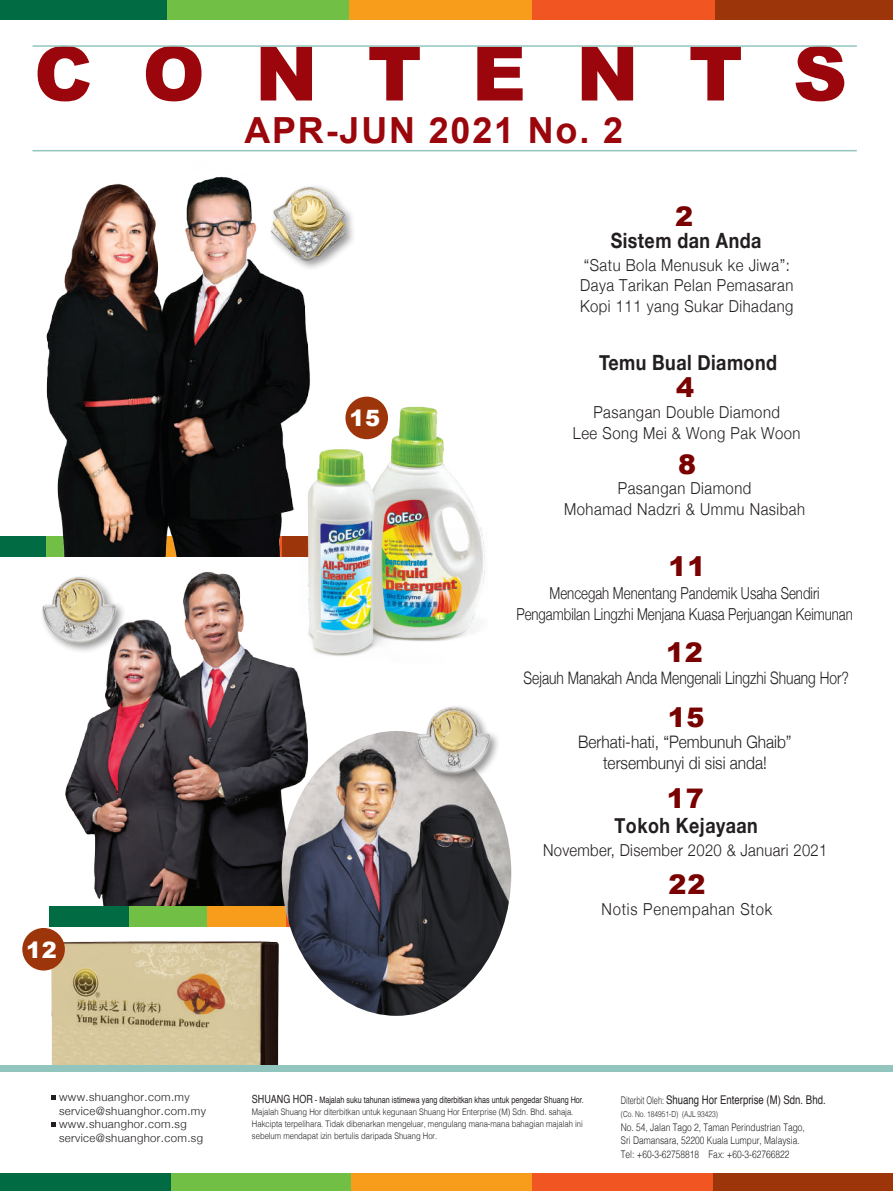
<style>
.page{position:relative;width:893px;height:1191px;background:#fff}
.page>*{position:absolute;margin:0;border:0;box-sizing:border-box;transform-origin:0 0}
.t1{font:900 75px "Arial";letter-spacing:.67em;color:#9a060b}
.t2{font:700 36px "Arial";letter-spacing:.05em;color:#9a060b}
.t3{font:900 27px "Arial";letter-spacing:.03em;color:#790100}
.t4{font:900 22.5px "Arial";color:#fff}
.t5{font:700 21px "Helvetica Neue";letter-spacing:.025em;color:#231f20;scale:.85 1}
.t6{font:300 17.25px/21px "Helvetica Neue";color:#231f20;text-align:center;scale:.9 1}
.t7{font:300 17.25px "Helvetica Neue";color:#231f20;scale:.8 1}
.t8{font:300 16.5px/21px "Helvetica Neue";letter-spacing:.035em;color:#231f20;text-align:center;scale:.9 1}
.t9{font:300 16.5px/21.9px "Helvetica Neue";color:#231f20;text-align:center;scale:.8 1}
.t10{font:12px "Helvetica";color:#231f20;scale:.8 1}
.t11{font:300 11.4px/13.5px "Helvetica Neue";letter-spacing:.035em;color:#231f20}
.t12{font:300 10.5px/13.5px "Helvetica";color:#231f20;scale:.8 1}
.t13{font:300 9px/12px "Helvetica";color:#231f20;scale:.85 1}
.t14{font:300 8.25px "Helvetica";color:#231f20;scale:.8 1}
.s1{font-weight:400;font-size:11.25px}
.s2{font-weight:400}
.s3{font-weight:300;font-size:10.5px}
</style>
<div class="page">
<img style="left:65px;top:571px;width:242px;height:335px">
<img style="left:37px;top:929px;width:242px;height:136px">
<div style="left:0;top:536px;width:46px;height:21px;background:#016c44"></div>
<div style="left:50px;top:906px;width:79px;height:20px;background:#016c44"></div>
<div style="left:129px;top:906px;width:79px;height:20px;background:#71bf44"></div>
<div style="left:208px;top:906px;width:79px;height:20px;background:#f89c1c"></div>
<div style="left:0;top:1065px;width:893px;height:6px;background:#92c5be"></div>
<hr style="left:33px;top:45px;width:824px;height:2px;background:#92c5be">
<hr style="left:33px;top:150px;width:824px;height:1px;background:#92c5be">
<img style="left:46px;top:176px;width:264px;height:381px">
<img style="left:282px;top:731px;width:229px;height:284px">
<div style="left:268px;top:183px;width:89px;height:89px;background:#231f20;opacity:.5"></div>
<img style="left:269px;top:184px;width:80px;height:78px">
<div style="left:40px;top:574px;width:86px;height:80px;background:#231f20;opacity:.5"></div>
<img style="left:40px;top:572px;width:81px;height:78px">
<div style="left:413px;top:703px;width:88px;height:81px;background:#231f20;opacity:.5"></div>
<img style="left:413px;top:703px;width:82px;height:74px">
<img style="left:301px;top:399px;width:184px;height:264px">
<div style="left:0;top:0;width:168px;height:19px;background:#016c44"></div>
<div style="left:167px;top:0;width:184px;height:19px;background:#71bf44"></div>
<div style="left:349px;top:0;width:184px;height:19px;background:#f89c1c"></div>
<div style="left:532px;top:0;width:184px;height:19px;background:#f15622"></div>
<div style="left:716px;top:0;width:177px;height:19px;background:#9d350a"></div>
<div style="left:0;top:1174px;width:171px;height:17px;background:#016c44"></div>
<div style="left:172px;top:1174px;width:181px;height:17px;background:#71bf44"></div>
<div style="left:351px;top:1174px;width:182px;height:17px;background:#f89c1c"></div>
<div style="left:532px;top:1174px;width:181px;height:17px;background:#f15622"></div>
<div style="left:713px;top:1174px;width:180px;height:17px;background:#9d350a"></div>
<div style="left:345px;top:396px;width:43px;height:43px;background:#9d350a;border-radius:50%"></div>
<div style="left:22px;top:928px;width:43px;height:42px;background:#9d350a;border-radius:50%"></div>
<svg style="left:51px;top:1095px;width:4px;height:4px"></svg>
<svg style="left:51px;top:1122px;width:4px;height:4px"></svg>
<h1 class="t1" style="left:34px;top:19px;width:815px">CONTENTS</h1>
<h2 class="t2" style="left:244px;top:107px;width:380px">APR-JUN 2021 No. 2</h2>
<h3 class="t3" style="left:675px;top:196px;width:20px">2</h3>
<h3 class="t5" style="left:611px;top:224px;width:179px">Sistem dan Anda</h3>
<h3 class="t8" style="left:580px;top:254px;width:239px;line-height:20.2px;text-align:left">“Satu Bola Menusuk ke Jiwa”:<br>Daya Tarikan Pelan Pemasaran<br>Kopi 111 yang Sukar Dihadang</h3>
<h3 class="t5" style="left:599px;top:345px;width:211px">Temu Bual Diamond</h3>
<h3 class="t4" style="left:26px;top:933px;width:32px">12</h3>
<h3 class="t4" style="left:349px;top:402px;width:32px">15</h3>
<h3 class="t3" style="left:676px;top:368px;width:20px">4</h3>
<h3 class="t8" style="left:573px;top:400px;width:254px">Pasangan Double Diamond<br>Lee Song Mei &amp; Wong Pak Woon</h3>
<h3 class="t3" style="left:678px;top:445px;width:20px">8</h3>
<h3 class="t8" style="left:564px;top:476px;width:269px">Pasangan Diamond<br>Mohamad Nadzri &amp; Ummu Nasibah</h3>
<h3 class="t3" style="left:668px;top:547px;width:38px">11</h3>
<h3 class="t9" style="left:516px;top:580px;width:422px">Mencegah Menentang Pandemik Usaha Sendiri<br>Pengambilan Lingzhi Menjana Kuasa Perjuangan Keimunan</h3>
<h3 class="t3" style="left:666px;top:633px;width:38px">12</h3>
<h3 class="t7" style="left:524px;top:664px;width:408px">Sejauh Manakah Anda Mengenali Lingzhi Shuang Hor?</h3>
<h3 class="t3" style="left:668px;top:698px;width:38px">15</h3>
<h3 class="t6" style="left:578px;top:730px;width:239px">Berhati-hati, “Pembunuh Ghaib” tersembunyi di sisi anda!</h3>
<h3 class="t3" style="left:667px;top:778px;width:38px">17</h3>
<h3 class="t5" style="left:615px;top:808px;width:170px">Tokoh Kejayaan</h3>
<h3 class="t8" style="left:543px;top:838px;width:318px">November, Disember 2020 &amp; Januari 2021</h3>
<h3 class="t3" style="left:669px;top:865px;width:38px">22</h3>
<h3 class="t8" style="left:602px;top:897px;width:191px">Notis Penempahan Stok</h3>
<p class="t11" style="left:59px;top:1089px;width:149px">www.shuanghor.com.my service@shuanghor.com.my www.shuanghor.com.sg service@shuanghor.com.sg</p>
<p class="t13" style="left:252px;top:1093px;width:392px"><span class="s1">SHUANG HOR</span> <span class="s2">- Majalah suku tahunan istimewa yang diterbitkan khas untuk pengedar Shuang Hor.<br></span>Majalah Shuang Hor diterbitkan untuk kegunaan Shuang Hor Enterprise (M) Sdn. Bhd. sahaja.<br>Hakcipta terpelihara. Tidak dibenarkan mengeluar, mengulang mana-mana bahagian majalah ini sebelum mendapat izin bertulis daripada Shuang Hor.</p>
<h3 class="t10" style="left:621px;top:1090px;width:258px"><span class="s3">Diterbit Oleh:</span> Shuang Hor Enterprise (M) Sdn. Bhd.</h3>
<p class="t14" style="left:621px;top:1107px;width:123px">(Co. No. 184951-D) (AJL 93423)</p>
<p class="t12" style="left:621px;top:1119px;width:231px">No. 54, Jalan Tago 2, Taman Perindustrian Tago,<br>Sri Damansara, 52200 Kuala Lumpur, Malaysia.<br>Tel: +60-3-62758818 Fax: +60-3-62766822</p>
</div>
